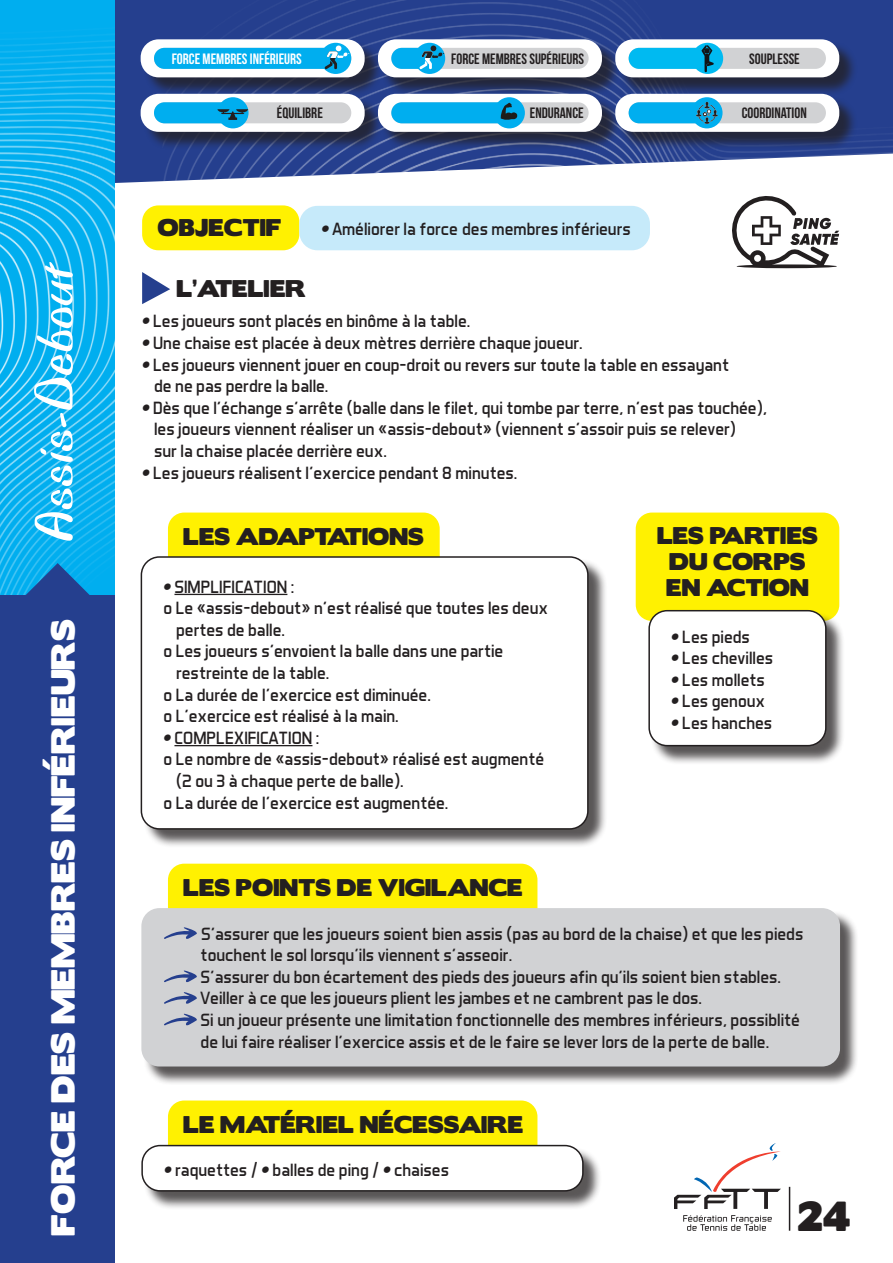
<style>
.page{position:relative;width:893px;height:1263px;background:#fff}
.page>*{position:absolute;margin:0;border:0;box-sizing:border-box;transform-origin:0 0}
.t1{font:57px "Biffo MT Std";color:#fff}
.t2{font:37.5px "Boris Black Bloxx";color:#231f20}
.t3{font:30px "Boris Black Bloxx";color:#fff}
.t4{font:21.6px/26px "Boris Black Bloxx";color:#231f20;text-align:center}
.t5{font:18px/21.6px "Aero Matics";color:#231f20}
.t6{font:15px "Bebas Neue";color:#231f20}
.t7{font:15px "Bebas Neue";color:#fff}
.s1{font-family:"Gilroy";font-weight:800;font-style:italic}
</style>
<div class="page">
<svg style="left:732px;top:196px;width:107px;height:72px"></svg>
<div style="left:142px;top:205px;width:157px;height:45px;background:#fff101;border-radius:16px"></div>
<div style="left:168px;top:864px;width:369px;height:89px;background:#fff101;border-radius:16px"></div>
<div style="left:168px;top:1100px;width:369px;height:90px;background:#fff101;border-radius:16px"></div>
<div style="left:168px;top:513px;width:272px;height:89px;background:#fff101;border-radius:16px"></div>
<div style="left:636px;top:513px;width:203px;height:108px;background:#fff101;border-radius:16px"></div>
<div style="left:299px;top:206px;width:351px;height:44px;background:#c6eafa;border-radius:18px"></div>
<div style="left:144px;top:910px;width:715px;height:175px;background:#231f20;opacity:.75"></div>
<div style="left:141px;top:908px;width:699px;height:158px;background:#d1d2d4;border-radius:18px"></div>
<div style="left:144px;top:1147px;width:458px;height:63px;background:#231f20;opacity:.75"></div>
<div style="left:142px;top:1145px;width:441px;height:46px;background:#fff;border-radius:18px"></div>
<div style="left:141px;top:1145px;width:443px;height:46px;border:2px solid #231f20;border-radius:18px"></div>
<div style="left:143px;top:558px;width:464px;height:290px;background:#231f20;opacity:.75"></div>
<div style="left:141px;top:557px;width:447px;height:272px;background:#fff;border-radius:18px"></div>
<div style="left:141px;top:556px;width:448px;height:274px;border:2px solid #231f20;border-radius:18px"></div>
<div style="left:651px;top:612px;width:194px;height:153px;background:#231f20;opacity:.75"></div>
<div style="left:649px;top:611px;width:177px;height:135px;background:#fff;border-radius:18px"></div>
<div style="left:648px;top:610px;width:179px;height:136px;border:2px solid #231f20;border-radius:18px"></div>
<svg style="left:142px;top:272px;width:28px;height:32px"></svg>
<svg style="left:164px;top:927px;width:33px;height:12px"></svg>
<svg style="left:164px;top:970px;width:33px;height:13px"></svg>
<svg style="left:164px;top:992px;width:33px;height:12px"></svg>
<svg style="left:164px;top:1013px;width:33px;height:13px"></svg>
<hr style="left:174px;top:594px;width:113px;height:1px;background:#231f20">
<hr style="left:174px;top:745px;width:138px;height:1px;background:#231f20">
<svg style="left:114px;top:0;width:52px;height:187px;background:#2c4995"></svg>
<img style="left:163px;top:0;width:730px;height:181px">
<img style="left:0;top:0;width:114px;height:595px">
<div style="left:0;top:595px;width:115px;height:668px;background:#253f8e"></div>
<svg style="left:12px;top:563px;width:91px;height:32px;background:#1288cd"></svg>
<div style="left:143px;top:42px;width:240px;height:54px;background:#231f20;opacity:.75"></div>
<div style="left:141px;top:39px;width:224px;height:38px;background:#fff;border-radius:18px"></div>
<div style="left:143px;top:96px;width:240px;height:55px;background:#231f20;opacity:.75"></div>
<div style="left:141px;top:94px;width:224px;height:38px;background:#fff;border-radius:18px"></div>
<div style="left:380px;top:42px;width:240px;height:54px;background:#231f20;opacity:.75"></div>
<div style="left:378px;top:39px;width:224px;height:38px;background:#fff;border-radius:18px"></div>
<div style="left:380px;top:96px;width:240px;height:55px;background:#231f20;opacity:.75"></div>
<div style="left:378px;top:94px;width:224px;height:38px;background:#fff;border-radius:18px"></div>
<div style="left:617px;top:42px;width:241px;height:54px;background:#231f20;opacity:.75"></div>
<div style="left:615px;top:39px;width:224px;height:38px;background:#fff;border-radius:18px"></div>
<div style="left:617px;top:96px;width:241px;height:55px;background:#231f20;opacity:.75"></div>
<div style="left:615px;top:94px;width:224px;height:38px;background:#fff;border-radius:18px"></div>
<div style="left:154px;top:102px;width:197px;height:21px;background:#d1d2d4;border-radius:11px"></div>
<div style="left:391px;top:48px;width:198px;height:21px;background:#d1d2d4;border-radius:11px"></div>
<div style="left:391px;top:102px;width:198px;height:21px;background:#d1d2d4;border-radius:11px"></div>
<div style="left:629px;top:48px;width:197px;height:21px;background:#d1d2d4;border-radius:11px"></div>
<div style="left:629px;top:102px;width:197px;height:21px;background:#d1d2d4;border-radius:11px"></div>
<div style="left:154px;top:48px;width:184px;height:21px;background:#00aeef;border-radius:11px"></div>
<div style="left:154px;top:102px;width:82px;height:21px;background:#00aeef;border-radius:11px"></div>
<div style="left:391px;top:48px;width:44px;height:21px;background:#00aeef;border-radius:11px"></div>
<div style="left:391px;top:102px;width:116px;height:21px;background:#00aeef;border-radius:11px"></div>
<div style="left:629px;top:48px;width:80px;height:21px;background:#00baf1;border-radius:11px"></div>
<div style="left:629px;top:102px;width:86px;height:21px;background:#00aeef;border-radius:11px"></div>
<div style="left:217px;top:97px;width:32px;height:31px;background:#00aeef;border-radius:50%"></div>
<div style="left:494px;top:97px;width:31px;height:31px;background:#00aeef;border-radius:50%"></div>
<div style="left:692px;top:43px;width:31px;height:31px;background:#00baf1;border-radius:50%"></div>
<div style="left:691px;top:97px;width:31px;height:31px;background:#00aeef;border-radius:50%"></div>
<div style="left:414px;top:43px;width:31px;height:31px;background:#00aeef;border-radius:50%"></div>
<div style="left:320px;top:43px;width:31px;height:31px;background:#00aeef;border-radius:50%"></div>
<svg style="left:324px;top:46px;width:25px;height:24px"></svg>
<svg style="left:217px;top:109px;width:31px;height:11px"></svg>
<svg style="left:701px;top:45px;width:13px;height:27px"></svg>
<svg style="left:696px;top:102px;width:22px;height:22px"></svg>
<svg style="left:419px;top:46px;width:25px;height:24px"></svg>
<svg style="left:501px;top:103px;width:16px;height:17px"></svg>
<svg style="left:674px;top:1143px;width:107px;height:66px"></svg>
<svg style="left:683px;top:1215px;width:89px;height:16px"></svg>
<hr style="left:789px;top:1187px;width:1px;height:44px;background:#231f20">
<p class="t1" style="left:20px;top:542px;width:282px;rotate:-90deg">Assis-Debout</p>
<p class="t3" style="left:40px;top:1235px;width:618px;rotate:-90deg">FORCE DES MEMBRES INFÉRIEURS</p>
<p class="t7" style="left:172px;top:51px;width:132px">FORCE MEMBRES INFÉRIEURS</p>
<p class="t6" style="left:451px;top:51px;width:134px">FORCE MEMBRES SUPÉRIEURS</p>
<p class="t6" style="left:277px;top:105px;width:47px">ÉQUILIBRE</p>
<p class="t6" style="left:530px;top:105px;width:55px">ENDURANCE</p>
<p class="t4" style="left:157px;top:216px;width:126px">OBJECTIF</p>
<p class="t5" style="left:321px;top:218px;width:311px"><span class="s1">•</span> Améliorer la force des membres inférieurs</p>
<p class="t6" style="left:749px;top:51px;width:52px">SOUPLESSE</p>
<p class="t6" style="left:742px;top:105px;width:67px">COORDINATION</p>
<p class="t4" style="left:177px;top:276px;width:131px">L’ATELIER</p>
<p class="t5" style="left:142px;top:310px;width:330px"><span class="s1">•</span> Les joueurs sont placés en binôme à la table.</p>
<p class="t5" style="left:142px;top:332px;width:442px"><span class="s1">•</span> Une chaise est placée à deux mètres derrière chaque joueur.</p>
<p class="t5" style="left:154px;top:353px;width:576px;text-indent:-12px"><span class="s1">•</span> Les joueurs viennent jouer en coup-droit ou revers sur toute la table en essayant de ne pas perdre la balle.</p>
<p class="t5" style="left:154px;top:396px;width:615px;text-indent:-12px"><span class="s1">•</span> Dès que l’échange s’arrête (balle dans le filet, qui tombe par terre, n’est pas touchée), les joueurs viennent réaliser un «assis-debout» (viennent s’assoir puis se relever)<br>sur la chaise placée derrière eux.</p>
<p class="t5" style="left:142px;top:461px;width:377px"><span class="s1">•</span> Les joueurs réalisent l’exercice pendant 8 minutes.</p>
<p class="t4" style="left:183px;top:524px;width:242px">LES ADAPTATIONS</p>
<p class="t4" style="left:657px;top:523px;width:162px">LES PARTIES<br>DU CORPS<br>EN ACTION</p>
<p class="t5" style="left:163px;top:575px;width:133px"><span class="s1">•</span> SIMPLIFICATION :</p>
<p class="t5" style="left:163px;top:597px;width:386px">o Le «assis-debout» n’est réalisé que toutes les deux</p>
<p class="t5" style="left:176px;top:618px;width:110px">pertes de balle.</p>
<p class="t5" style="left:163px;top:640px;width:341px">o Les joueurs s’envoient la balle dans une partie</p>
<p class="t5" style="left:176px;top:662px;width:155px">restreinte de la table.</p>
<p class="t5" style="left:163px;top:683px;width:269px">o La durée de l’exercice est diminuée.</p>
<p class="t5" style="left:163px;top:705px;width:237px">o L’exercice est réalisé à la main.</p>
<p class="t5" style="left:163px;top:726px;width:158px"><span class="s1">•</span> COMPLEXIFICATION :</p>
<p class="t5" style="left:163px;top:748px;width:382px">o Le nombre de «assis-debout» réalisé est augmenté</p>
<p class="t5" style="left:176px;top:770px;width:229px">(2 ou 3 à chaque perte de balle).</p>
<p class="t5" style="left:163px;top:791px;width:287px">o La durée de l’exercice est augmentée.</p>
<p class="t5" style="left:671px;top:625px;width:80px"><span class="s1">•</span> Les pieds</p>
<p class="t5" style="left:671px;top:647px;width:103px"><span class="s1">•</span> Les chevilles</p>
<p class="t5" style="left:671px;top:668px;width:95px"><span class="s1">•</span> Les mollets</p>
<p class="t5" style="left:671px;top:690px;width:96px"><span class="s1">•</span> Les genoux</p>
<p class="t5" style="left:671px;top:712px;width:103px"><span class="s1">•</span> Les hanches</p>
<p class="t4" style="left:183px;top:875px;width:341px">LES POINTS DE VIGILANCE</p>
<p class="t5" style="left:201px;top:922px;width:604px">S’assurer que les joueurs soient bien assis (pas au bord de la chaise) et que les pieds touchent le sol lorsqu’ils viennent s’asseoir.<br>S’assurer du bon écartement des pieds des joueurs afin qu’ils soient bien stables.<br>Veiller à ce que les joueurs plient les jambes et ne cambrent pas le dos.<br>Si un joueur présente une limitation fonctionnelle des membres inférieurs, possiblité de lui faire réaliser l’exercice assis et de le faire se lever lors de la perte de balle.</p>
<p class="t4" style="left:183px;top:1112px;width:341px">LE MATÉRIEL NÉCESSAIRE</p>
<p class="t5" style="left:164px;top:1159px;width:286px"><span class="s1">•</span> raquettes / <span class="s1">•</span> balles de ping / <span class="s1">•</span> chaises</p>
<p class="t2" style="left:797px;top:1188px;width:55px">24</p>
</div>
